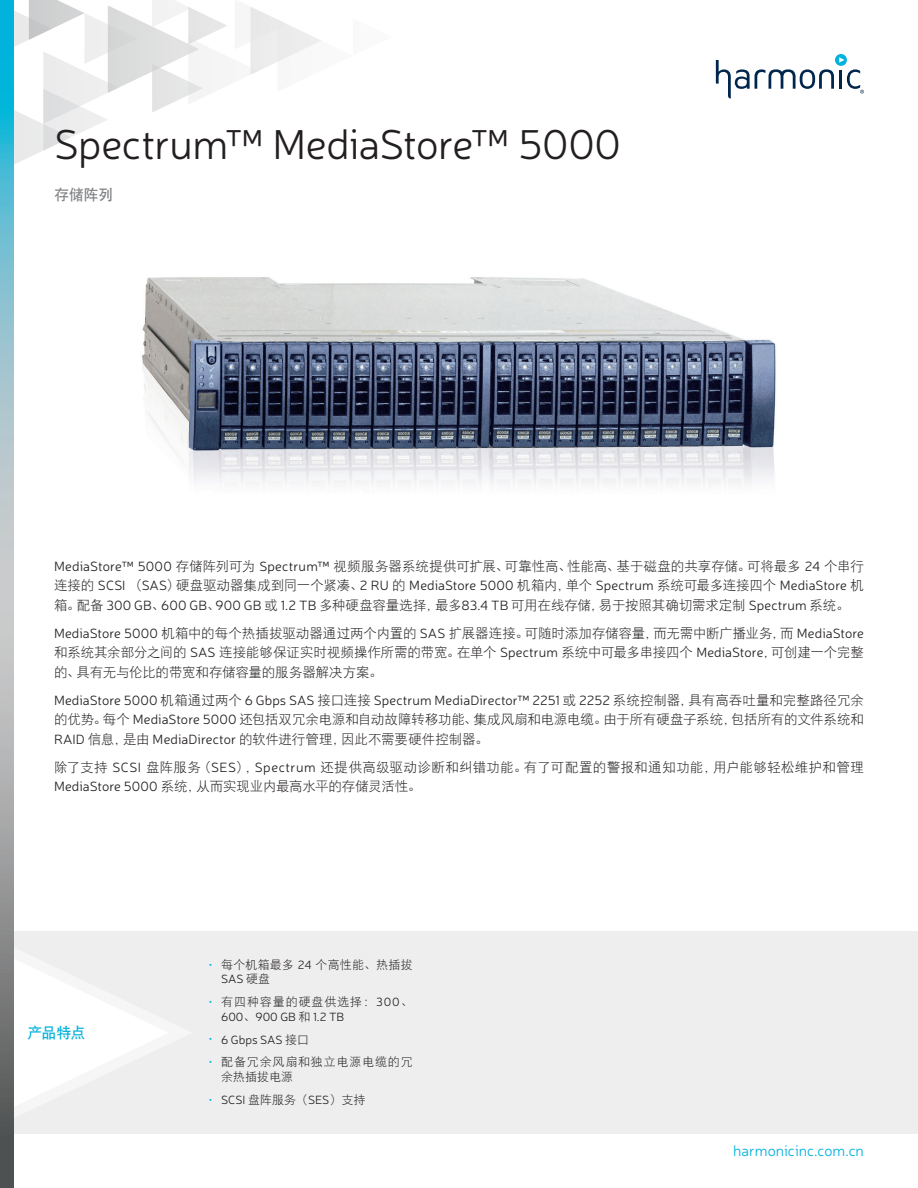
<style>
.page{position:relative;width:918px;height:1188px;background:#fff}
.page>*{position:absolute;margin:0;border:0;box-sizing:border-box;transform-origin:0 0}
.Product_Name{font:300 42px "Neris";letter-spacing:-.015em;color:#231f20}
.t1{font:300 15px "Neris";letter-spacing:.005em;color:#00b2dc}
.Product_features{font:15px "DF Hei W7";color:#00b2dc}
.Product_Category{font:15px "DF Hei W7";color:#808285}
.Body_Text{font:13.5px/19.5px "DF Hei W3";letter-spacing:-.005em;color:#231f20;text-align:justify}
.t2{font:300 12px/14.4px "Neris";color:#231f20}
.t3{font:12px/14.4px "DF Hei W3";letter-spacing:.015em;color:#231f20}
.t4{font:12px/14.4px "DF Hei W3";letter-spacing:.07em;color:#231f20}
.s1{font-family:"Neris";font-weight:300}
.s2{font-family:"Neris";font-weight:300;color:#00b2dc}
.s3{color:#00b2dc}
.s4{font-family:"DF Hei W3";font-weight:400}
</style>
<div class="page">
<svg style="left:14px;top:0;width:307px;height:164px"></svg>
<svg style="left:835px;top:54px;width:12px;height:12px"></svg>
<svg style="left:716px;top:57px;width:148px;height:42px"></svg>
<div style="left:14px;top:932px;width:904px;height:202px;background:#eeeeef"></div>
<svg style="left:14px;top:959px;width:154px;height:148px"></svg>
<svg style="left:0;top:0;width:14px;height:1188px;background:#82a9b2"></svg>
<img style="left:142px;top:277px;width:634px;height:208px">
<p class="Product_Name" style="left:54px;top:118px;width:568px">Spectrum™ MediaStore™ 5000</p>
<p class="Product_Category" style="left:54px;top:188px;width:61px">存储阵列</p>
<p class="Body_Text" style="left:54px;top:556px;width:812px"><span class="s1">MediaStore™ 5000</span> 存储阵列可为 <span class="s1">Spectrum™</span> 视频服务器系统提供可扩展、可靠性高、性能高、基于磁盘的共享存储。可将最多 <span class="s1">24</span> 个串行连接的 <span class="s1">SCSI</span> （<span class="s1">SAS</span>）硬盘驱动器集成到同一个紧凑、<span class="s1">2 RU</span> 的 <span class="s1">MediaStore 5000</span> 机箱内，单个 <span class="s1">Spectrum</span> 系统可最多连接四个 <span class="s1">MediaStore</span> 机箱。配备 <span class="s1">300 GB</span>、<span class="s1">600 GB</span>、<span class="s1">900 GB</span> 或 <span class="s1">1.2 TB</span> 多种硬盘容量选择，最多<span class="s1">83.4 TB</span> 可用在线存储，易于按照其确切需求定制 <span class="s1">Spectrum</span> 系统。</p>
<p class="Body_Text" style="left:54px;top:623px;width:812px"><span class="s1">MediaStore 5000</span> 机箱中的每个热插拔驱动器通过两个内置的 <span class="s1">SAS</span> 扩展器连接。可随时添加存储容量，而无需中断广播业务，而 <span class="s1">MediaStore</span>和系统其余部分之间的 <span class="s1">SAS</span> 连接能够保证实时视频操作所需的带宽。在单个 <span class="s1">Spectrum</span> 系统中可最多串接四个 <span class="s1">MediaStore</span>，可创建一个完整的、具有无与伦比的带宽和存储容量的服务器解决方案。</p>
<p class="Body_Text" style="left:54px;top:690px;width:812px"><span class="s1">MediaStore 5000</span> 机箱通过两个 <span class="s1">6 Gbps SAS</span> 接口连接 <span class="s1">Spectrum MediaDirector™ 2251</span> 或 <span class="s1">2252</span> 系统控制器，具有高吞吐量和完整路径冗余的优势。每个 <span class="s1">MediaStore 5000</span> 还包括双冗余电源和自动故障转移功能、集成风扇和电源电缆。由于所有硬盘子系统，包括所有的文件系统和<span class="s1">RAID</span> 信息，是由 <span class="s1">MediaDirector</span> 的软件进行管理，因此不需要硬件控制器。</p>
<p class="Body_Text" style="left:54px;top:757px;width:812px">除了支持 <span class="s1">SCSI</span> 盘阵服务（<span class="s1">SES</span>），<span class="s1">Spectrum</span> 还提供高级驱动诊断和纠错功能。有了可配置的警报和通知功能，用户能够轻松维护和管理<br><span class="s1">MediaStore 5000</span> 系统，从而实现业内最高水平的存储灵活性。</p>
<p class="Product_features" style="left:27px;top:1025px;width:60px">产品特点</p>
<p class="t3" style="left:221px;top:957px;width:193px;text-indent:-13px"><span class="s2">•</span> 每个机箱最多 <span class="s1">24</span> 个高性能、热插拔<br><span class="s1">SAS</span> 硬盘</p>
<p class="t2" style="left:221px;top:994px;width:193px;text-indent:-13px"><span class="s3">•</span> <span class="s4">有四种容量的硬盘供选择：</span>300<span class="s4">、<br></span>600<span class="s4">、</span>900 GB <span class="s4">和</span> 1.2 TB</p>
<p class="t2" style="left:208px;top:1032px;width:102px"><span class="s3">•</span> 6 Gbps SAS <span class="s4">接口</span></p>
<p class="t4" style="left:221px;top:1055px;width:193px;text-indent:-13px"><span class="s2">•</span> 配备冗余风扇和独立电源电缆的冗余热插拔电源</p>
<p class="t3" style="left:208px;top:1092px;width:158px"><span class="s2">•</span> <span class="s1">SCSI</span> 盘阵服务（<span class="s1">SES</span>）支持</p>
<p class="t1" style="left:733px;top:1141px;width:132px">harmonicinc.com.cn</p>
</div>
